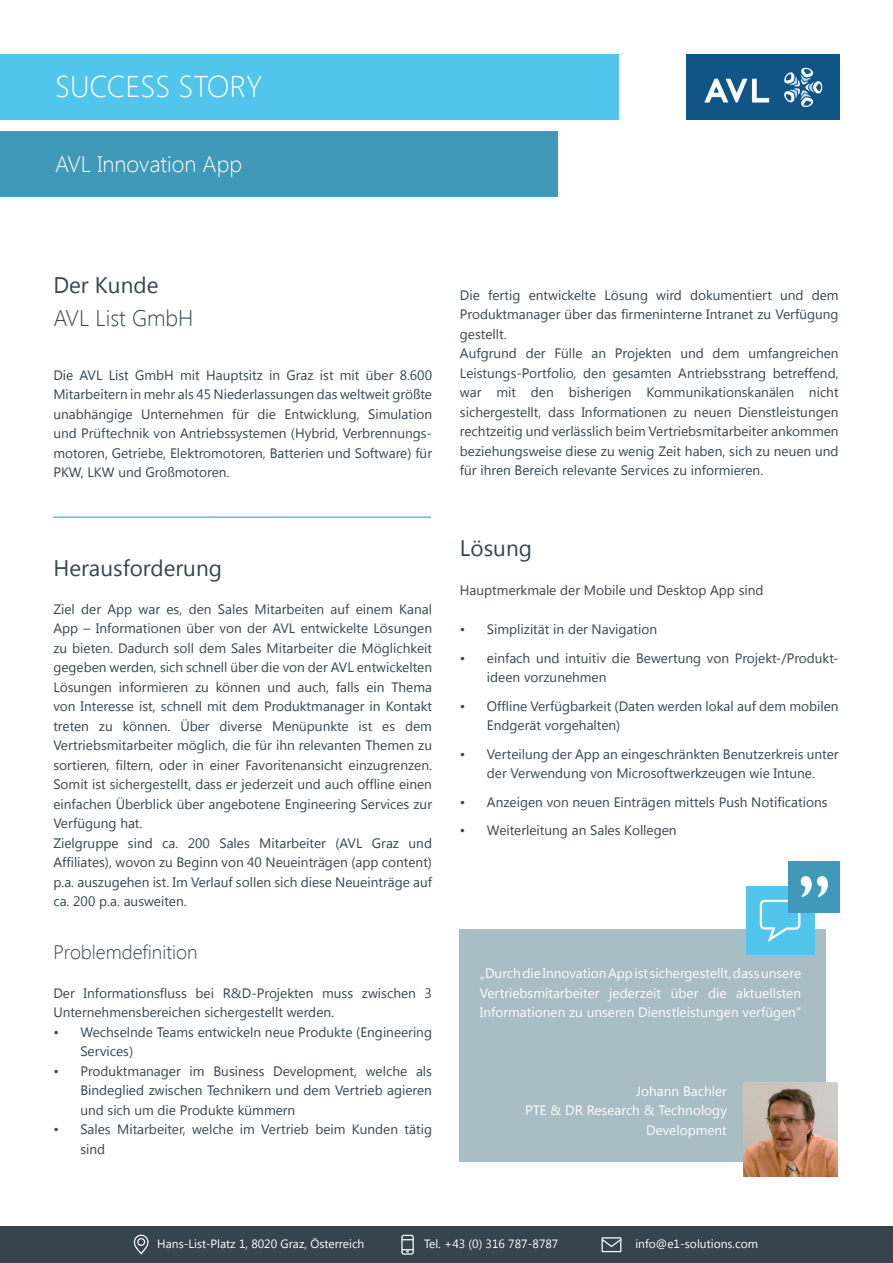
<style>
.page{position:relative;width:893px;height:1263px;background:#fff}
.page>*{position:absolute;margin:0;border:0;box-sizing:border-box;transform-origin:0 0}
.t1{font:300 30px "Segoe UI";color:#fff}
.t2{font:22.5px "Segoe UI";color:#36444e}
.t3{font:300 22.5px "Segoe UI";color:#fff}
.t4{font:300 22.5px "Segoe UI";color:#36444e}
.t5{font:300 19.5px "Segoe UI";color:#36444e}
.t6{font:13.65px/19.5px "Segoe UI";color:#36444e}
.t7{font:13.65px/19.5px "Segoe UI";color:#fff;text-align:justify}
.t8{font:12px "Segoe UI";color:#fff}
</style>
<div class="page">
<div style="left:459px;top:929px;width:366px;height:233px;background:#a8bdc4"></div>
<img style="left:744px;top:1083px;width:93px;height:94px">
<img style="left:686px;top:54px;width:153px;height:65px">
<div style="left:0;top:54px;width:619px;height:65px;background:#51c5eb"></div>
<div style="left:0;top:131px;width:557px;height:66px;background:#4099b8"></div>
<div style="left:0;top:1226px;width:893px;height:37px;background:#36444e"></div>
<svg style="left:134px;top:1234px;width:15px;height:20px"></svg>
<svg style="left:601px;top:1237px;width:20px;height:15px"></svg>
<svg style="left:401px;top:1235px;width:13px;height:20px"></svg>
<hr style="left:53px;top:516px;width:378px;height:2px;background:#57c2e8">
<div style="left:746px;top:887px;width:68px;height:68px;background:#51c5eb"></div>
<div style="left:788px;top:861px;width:52px;height:51px;background:#4099b8"></div>
<svg style="left:760px;top:876px;width:68px;height:66px"></svg>
<h1 class="t1" style="left:55px;top:66px;width:209px">SUCCESS STORY</h1>
<h2 class="t3" style="left:55px;top:149px;width:188px">AVL Innovation App</h2>
<h2 class="t2" style="left:53px;top:269px;width:107px">Der Kunde</h2>
<h2 class="t4" style="left:53px;top:302px;width:142px">AVL List GmbH</h2>
<p class="t6" style="left:53px;top:364px;width:380px;text-align:justify">Die AVL List GmbH mit Hauptsitz in Graz ist mit über 8.600<br>Mitarbeitern in mehr als 45 Niederlassungen das weltweit größte unabhängige Unternehmen für die Entwicklung, Simulation und Prüftechnik von Antriebssystemen (Hybrid, Verbrennungs&shy;motoren, Getriebe, Elektromotoren, Batterien und Software) für PKW, LKW und Großmotoren.</p>
<h2 class="t2" style="left:53px;top:552px;width:170px">Herausforderung</h2>
<p class="t6" style="left:53px;top:598px;width:380px">Ziel der App war es, den Sales Mitarbeiten auf einem Kanal App – Informationen über von der AVL entwickelte Lösungen zu bieten. Dadurch soll dem Sales Mitarbeiter die Möglichkeit gegeben werden, sich schnell über die von der AVL entwickelten Lösungen informieren zu können und auch, falls ein Thema von Interesse ist, schnell mit dem Produktmanager in Kontakt treten zu können. Über diverse Menüpunkte ist es dem Vertriebsmitarbeiter möglich, die für ihn relevanten Themen zu sortieren, filtern, oder in einer Favoritenansicht einzugrenzen.<br>Somit ist sichergestellt, dass er jederzeit und auch offline einen einfachen Überblick über angebotene Engineering Services zur Verfügung hat.<br>Zielgruppe sind ca. 200 Sales Mitarbeiter (AVL Graz und Affiliates), wovon zu Beginn von 40 Neueinträgen (app content) p.a. auszugehen ist. Im Verlauf sollen sich diese Neueinträge auf ca. 200 p.a. ausweiten.</p>
<h3 class="t5" style="left:53px;top:938px;width:146px">Problemdefinition</h3>
<p class="t6" style="left:53px;top:982px;width:380px">Der Informationsfluss bei R&amp;D-Projekten muss zwischen 3<br>Unternehmensbereichen sichergestellt werden.</p>
<p class="t6" style="left:80px;top:1021px;width:353px;text-indent:-27px">• Wechselnde Teams entwickeln neue Produkte (Engineering<br>Services)</p>
<p class="t6" style="left:80px;top:1060px;width:353px;text-align:justify;text-indent:-27px">• Produktmanager im Business Development, welche als Bindeglied zwischen Technikern und dem Vertrieb agieren und sich um die Produkte kümmern</p>
<p class="t6" style="left:80px;top:1119px;width:353px;text-indent:-27px">• Sales Mitarbeiter, welche im Vertrieb beim Kunden tätig sind</p>
<p class="t6" style="left:460px;top:285px;width:380px">Die fertig entwickelte Lösung wird dokumentiert und dem Produktmanager über das firmeninterne Intranet zu Verfügung gestellt.<br>Aufgrund der Fülle an Projekten und dem umfangreichen Leistungs-Portfolio, den gesamten Antriebsstrang betreffend, war mit den bisherigen Kommunikationskanälen nicht sichergestellt, dass Informationen zu neuen Dienstleistungen rechtzeitig und verlässlich beim Vertriebsmitarbeiter ankommen beziehungsweise diese zu wenig Zeit haben, sich zu neuen und für ihren Bereich relevante Services zu informieren.</p>
<h2 class="t2" style="left:460px;top:533px;width:74px">Lösung</h2>
<p class="t6" style="left:460px;top:580px;width:305px">Hauptmerkmale der Mobile und Desktop App sind</p>
<p class="t6" style="left:460px;top:619px;width:199px">• Simplizität in der Navigation</p>
<p class="t6" style="left:487px;top:648px;width:353px;text-indent:-27px">• einfach und intuitiv die Bewertung von Projekt-/Produkt&shy;ideen vorzunehmen</p>
<p class="t6" style="left:487px;top:696px;width:353px;text-indent:-27px">• Offline Verfügbarkeit (Daten werden lokal auf dem mobilen<br>Endgerät vorgehalten)</p>
<p class="t6" style="left:460px;top:744px;width:380px;text-align:center">• Verteilung der App an eingeschränkten Benutzerkreis unter der Verwendung von Microsoftwerkzeugen wie Intune.</p>
<p class="t6" style="left:460px;top:792px;width:369px">• Anzeigen von neuen Einträgen mittels Push Notifications</p>
<p class="t6" style="left:460px;top:820px;width:218px">• Weiterleitung an Sales Kollegen</p>
<p class="t7" style="left:480px;top:963px;width:323px">„Durch die Innovation App ist sichergestellt, dass unsere Vertriebsmitarbeiter jederzeit über die aktuellsten Informationen zu unseren Dienstleistungen verfügen“</p>
<p class="t7" style="left:525px;top:1080px;width:203px;text-align:right">Johann Bachler<br>PTE &amp; DR Research &amp; Technology<br>Development</p>
<p class="t8" style="left:157px;top:1235px;width:209px">Hans-List-Platz 1, 8020 Graz, Österreich</p>
<p class="t8" style="left:424px;top:1235px;width:136px">Tel. +43 (0) 316 787-8787</p>
<p class="t8" style="left:635px;top:1235px;width:124px">info@e1-solutions.com</p>
</div>
